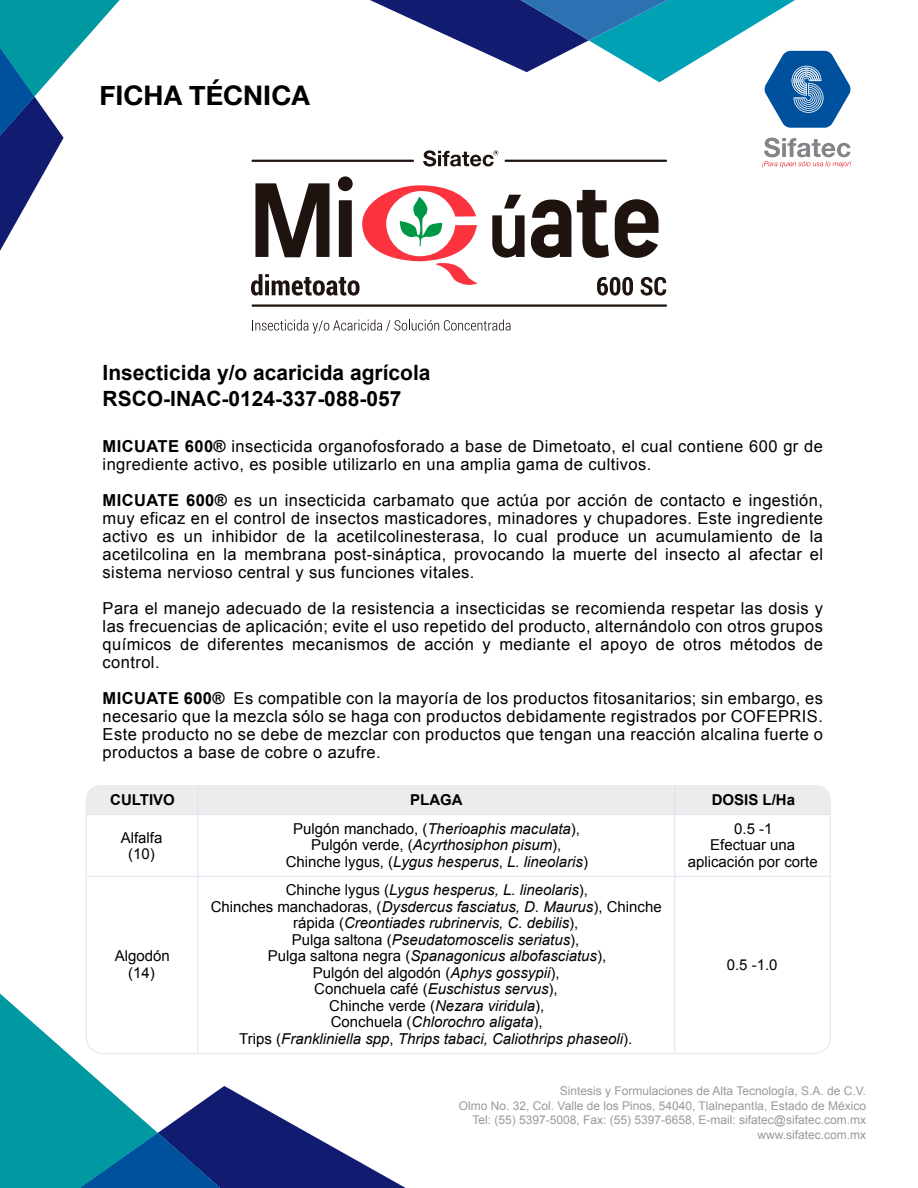
<style>
.page{position:relative;width:918px;height:1188px;background:#fff}
.page>*{position:absolute;margin:0;border:0;box-sizing:border-box;transform-origin:0 0}
.t1{font:700 27px "Helvetica Neue";color:#000}
.t2{font:700 21px/25.2px "Arial";color:#000}
.t3{font:16.5px/18px "Arial";letter-spacing:.025em;color:#000;text-align:justify}
.t4{font:italic 15px/16.5px "Arial";color:#000;text-align:center}
.t5{font:15px/16.5px "Arial";color:#000;text-align:center}
.t6{font:700 15px "Arial";color:#000}
.t7{font:12px/14.4px "Arial";color:#9b989f;text-align:right}
.s1{font-weight:700}
.s2{font-style:normal}
</style>
<div class="page">
<svg style="left:0;top:993px;width:406px;height:195px"></svg>
<svg style="left:0;top:0;width:120px;height:251px"></svg>
<svg style="left:762px;top:138px;width:89px;height:30px"></svg>
<svg style="left:370px;top:0;width:481px;height:128px"></svg>
<svg style="left:597px;top:277px;width:36px;height:19px"></svg>
<svg style="left:640px;top:277px;width:26px;height:19px"></svg>
<svg style="left:492px;top:195px;width:33px;height:63px"></svg>
<svg style="left:531px;top:200px;width:40px;height:58px"></svg>
<svg style="left:577px;top:190px;width:32px;height:68px"></svg>
<svg style="left:615px;top:199px;width:44px;height:59px"></svg>
<svg style="left:252px;top:320px;width:259px;height:13px"></svg>
<hr style="left:252px;top:304px;width:415px;height:3px;background:#1e130e">
<svg style="left:251px;top:176px;width:227px;height:120px"></svg>
<hr style="left:252px;top:160px;width:162px;height:2px;background:#1e130e">
<hr style="left:505px;top:160px;width:162px;height:2px;background:#1e130e">
<svg style="left:423px;top:150px;width:75px;height:17px"></svg>
<div style="left:86px;top:786px;width:111px;height:28px;background:#ececec"></div>
<div style="left:198px;top:786px;width:477px;height:29px;background:#ececec"></div>
<div style="left:675px;top:787px;width:154px;height:27px;background:#ececec"></div>
<hr style="left:197px;top:786px;width:1px;height:268px;background:#dbe3ef">
<hr style="left:674px;top:786px;width:1px;height:268px;background:#dbe3ef">
<hr style="left:86px;top:814px;width:744px;height:1px;background:#dbe3ef">
<hr style="left:86px;top:876px;width:744px;height:1px;background:#dbe3ef">
<h1 class="t1" style="left:100px;top:74px;width:212px">FICHA TÉCNICA</h1>
<p class="t2" style="left:103px;top:361px;width:329px">Insecticida y/o acaricida agrícola<br>RSCO-INAC-0124-337-088-057</p>
<p class="t3" style="left:103px;top:437px;width:722px"><span class="s1">MICUATE 600®</span> insecticida organofosforado a base de Dimetoato, el cual contiene 600 gr de ingrediente activo, es posible utilizarlo en una amplia gama de cultivos.</p>
<p class="t3" style="left:103px;top:491px;width:722px"><span class="s1">MICUATE 600®</span> es un insecticida carbamato que actúa por acción de contacto e ingestión, muy eficaz en el control de insectos masticadores, minadores y chupadores. Este ingrediente activo es un inhibidor de la acetilcolinesterasa, lo cual produce un acumulamiento de la acetilcolina en la membrana post-sináptica, provocando la muerte del insecto al afectar el sistema nervioso central y sus funciones vitales.</p>
<p class="t3" style="left:103px;top:599px;width:722px">Para el manejo adecuado de la resistencia a insecticidas se recomienda respetar las dosis y las frecuencias de aplicación; evite el uso repetido del producto, alternándolo con otros grupos químicos de diferentes mecanismos de acción y mediante el apoyo de otros métodos de control.</p>
<p class="t3" style="left:103px;top:689px;width:722px"><span class="s1">MICUATE 600®</span> Es compatible con la mayoría de los productos fitosanitarios; sin embargo, es necesario que la mezcla sólo se haga con productos debidamente registrados por COFEPRIS.<br>Este producto no se debe de mezclar con productos que tengan una reacción alcalina fuerte o productos a base de cobre o azufre.</p>
<p class="t6" style="left:110px;top:790px;width:66px">CULTIVO</p>
<p class="t6" style="left:410px;top:790px;width:54px">PLAGA</p>
<p class="t6" style="left:712px;top:790px;width:85px">DOSIS L/Ha</p>
<p class="t5" style="left:121px;top:829px;width:43px">Alfalfa (10)</p>
<p class="t4" style="left:286px;top:820px;width:304px"><span class="s2">Pulgón manchado, (</span>Therioaphis maculata<span class="s2">),<br>Pulgón verde, (</span>Acyrthosiphon pisum<span class="s2">),<br>Chinche lygus, (</span>Lygus hesperus<span class="s2">,</span> L. lineolaris<span class="s2">)</span></p>
<p class="t5" style="left:688px;top:820px;width:132px">0.5 -1<br>Efectuar una aplicación por corte</p>
<p class="t5" style="left:115px;top:948px;width:57px">Algodón (14)</p>
<p class="t4" style="left:211px;top:882px;width:453px"><span class="s2">Chinche lygus (</span>Lygus hesperus, L. lineolaris<span class="s2">),<br>Chinches manchadoras, (</span>Dysdercus fasciatus, D. Maurus<span class="s2">), Chinche rápida (</span>Creontiades rubrinervis, C. debilis<span class="s2">),<br>Pulga saltona (</span>Pseudatomoscelis seriatus<span class="s2">),<br>Pulga saltona negra (</span>Spanagonicus albofasciatus<span class="s2">),<br>Pulgón del algodón (</span>Aphys gossypii<span class="s2">),<br>Conchuela café (</span>Euschistus servus<span class="s2">),<br>Chinche verde (</span>Nezara viridula<span class="s2">),<br>Conchuela (</span>Chlorochro aligata<span class="s2">),<br>Trips (</span>Frankliniella spp<span class="s2">,</span> Thrips tabaci, Caliothrips phaseoli<span class="s2">).</span></p>
<p class="t5" style="left:727px;top:957px;width:52px">0.5 -1.0</p>
<p class="t7" style="left:459px;top:1084px;width:409px">Sintesis y Formulaciones de Alta Tecnología, S.A. de C.V.<br>Olmo No. 32, Col. Valle de los Pinos, 54040, Tlalnepantla, Estado de México Tel: (55) 5397-5008, Fax: (55) 5397-6658, E-mail: sifatec@sifatec.com.mx www.sifatec.com.mx</p>
</div>
